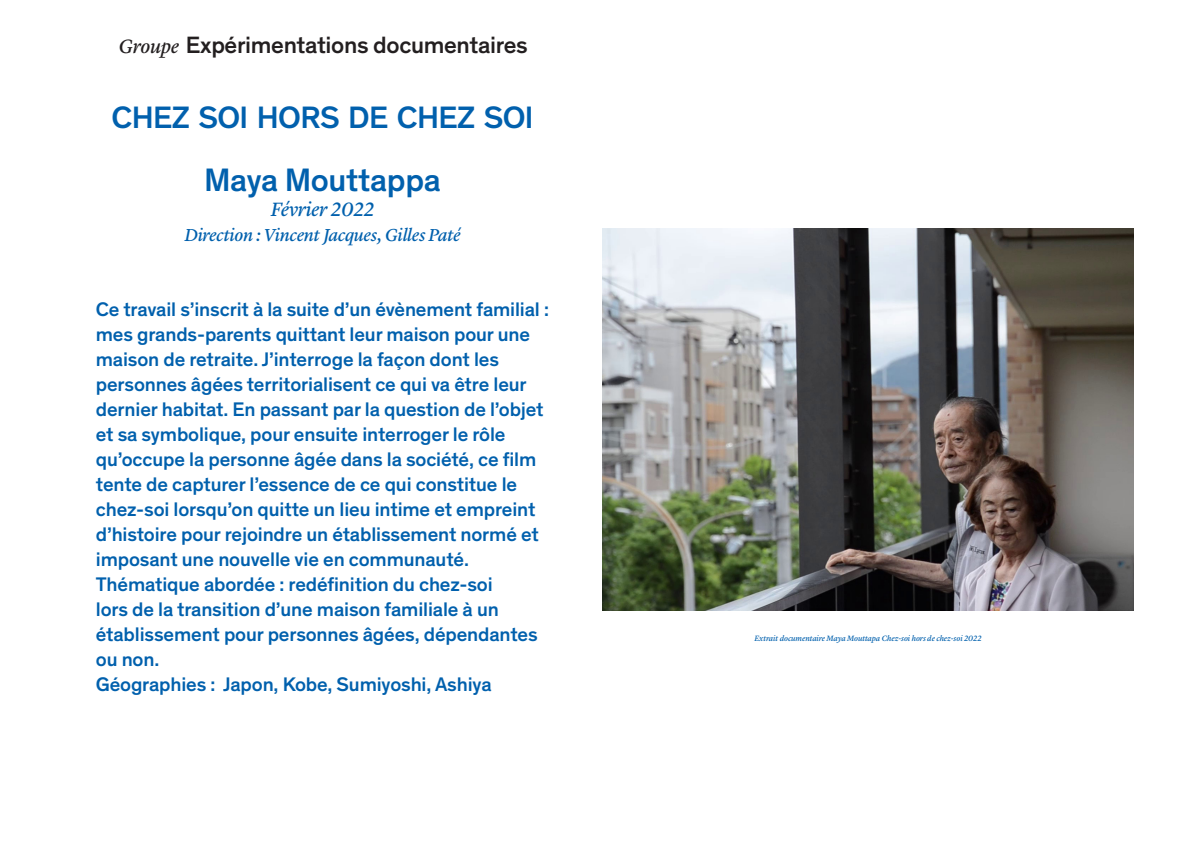
<style>
.page{position:relative;width:1191px;height:842px;background:#fff}
.page>*{position:absolute;margin:0;border:0;box-sizing:border-box;transform-origin:0 0}
.h3_Theinhardt{font:500 33px "Theinhardt";letter-spacing:-.01em;color:#0160ad}
.H2_Theinhardt{font:500 31.5px "Theinhardt";letter-spacing:-.02em;color:#0160ad}
.H2_Theinhardt-2{font:500 24px "Theinhardt";letter-spacing:-.015em;color:#231f20}
.T_-_Courant_Theinhar{font:500 20px/25px "Theinhardt";letter-spacing:-.01em;color:#0160ad}
.h3_Theinhardt-2{font:italic 20px "Lyon Text Regular No.2";letter-spacing:-.02em;color:#0160ad}
.h3_Theinhardt-3{font:italic 18px "Lyon Text Regular No.2";letter-spacing:-.02em;color:#0160ad}
.T_-_Courant_Theinhar-2{font:italic 8px "Lyon Text Regular No.2";letter-spacing:-.015em;color:#0160ad}
.s1{font-family:"Lyon Text Regular No.2";font-weight:400;font-style:italic;font-size:20px}
</style>
<div class="page">
<img style="left:602px;top:228px;width:531px;height:383px">
<p class="H2_Theinhardt-2" style="left:119px;top:27px;width:410px"><span class="s1">Groupe</span> Expérimentations documentaires</p>
<p class="H2_Theinhardt" style="left:112px;top:94px;width:423px">CHEZ SOI HORS DE CHEZ SOI</p>
<p class="h3_Theinhardt" style="left:204px;top:155px;width:238px">Maya Mouttappa</p>
<p class="h3_Theinhardt-2" style="left:271px;top:194px;width:105px">Février 2022</p>
<p class="h3_Theinhardt-3" style="left:185px;top:221px;width:277px">Direction : Vincent Jacques, Gilles Paté</p>
<p class="T_-_Courant_Theinhar" style="left:96px;top:295px;width:454px">Ce travail s’inscrit à la suite d’un évènement familial :</p>
<p class="T_-_Courant_Theinhar" style="left:96px;top:320px;width:449px">mes grands-parents quittant leur maison pour une maison de retraite. J’interroge la façon dont les personnes âgées territorialisent ce qui va être leur dernier habitat. En passant par la question de l’objet et sa symbolique, pour ensuite interroger le rôle qu’occupe la personne âgée dans la société, ce film tente de capturer l’essence de ce qui constitue le chez-soi lorsqu’on quitte un lieu intime et empreint d’histoire pour rejoindre un établissement normé et imposant une nouvelle vie en communauté.</p>
<p class="T_-_Courant_Theinhar" style="left:96px;top:570px;width:443px">Thématique abordée : redéfinition du chez-soi<br>lors de la transition d’une maison familiale à un établissement pour personnes âgées, dépendantes ou non.</p>
<p class="T_-_Courant_Theinhar" style="left:96px;top:670px;width:397px">Géographies : Japon, Kobe, Sumiyoshi, Ashiya</p>
<p class="T_-_Courant_Theinhar-2" style="left:754px;top:632px;width:229px">Extrait documentaire Maya Mouttapa Chez-soi hors de chez-soi 2022</p>
</div>
